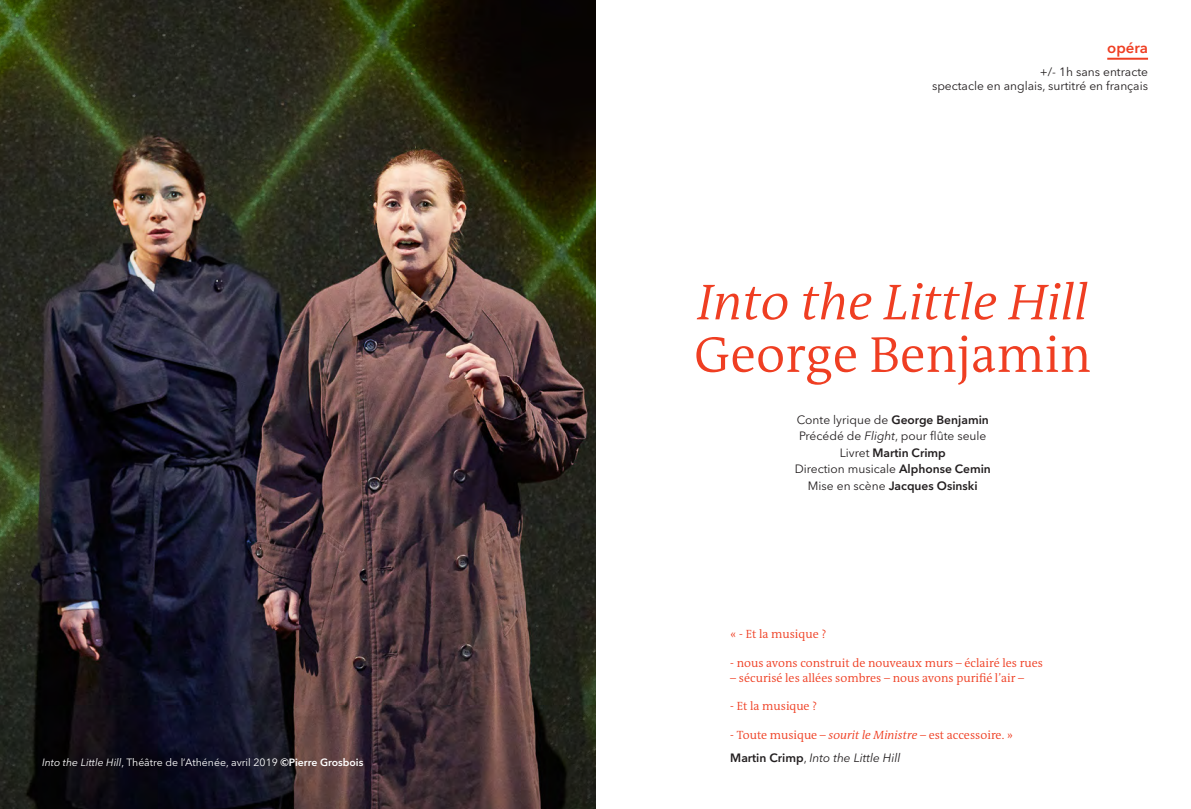
<style>
.page{position:relative;width:1191px;height:809px;background:#fff}
.page>*{position:absolute;margin:0;border:0;box-sizing:border-box;transform-origin:0 0}
.t1{font:italic 300 51px "The Antiqua B W4";color:#ef3e22}
.t2{font:300 51px "The Antiqua B W4";color:#ef3e22}
.t3{font:600 15px "Avenir Next LT Pro";color:#ef3e22}
.t4{font:12px/16.5px "Avenir Next LT Pro";color:#231f20;text-align:right}
.t5{font:300 12px "The Antiqua B W4";color:#ef3e22}
.t6{font:italic 12px "Avenir Next LT Pro";color:#231f20}
.t7{font:10.5px "Avenir Next LT Pro";color:#fff}
.s1{font-style:italic}
.s2{font-weight:600}
.s3{font-weight:600;font-style:normal}
.s4{font-style:normal}
</style>
<div class="page">
<img style="left:0;top:0;width:595px;height:808px">
<hr style="left:1107px;top:58px;width:41px;height:2px;background:#ef3e22">
<p class="t7" style="left:42px;top:755px;width:323px"><span class="s1">Into the Little Hill</span>, Théâtre de l’Athénée, avril 2019 <span class="s2">©Pierre Grosbois</span></p>
<p class="t3" style="left:1107px;top:39px;width:42px">opéra</p>
<p class="t4" style="left:932px;top:64px;width:217px;line-height:14.4px">+/- 1h sans entracte<br>spectacle en anglais, surtitré en français</p>
<h1 class="t1" style="left:697px;top:269px;width:392px">Into the Little Hill</h1>
<h1 class="t2" style="left:694px;top:322px;width:398px">George Benjamin</h1>
<p class="t4" style="left:794px;top:411px;width:198px;text-align:center">Conte lyrique de <span class="s2">George Benjamin<br></span>Précédé de <span class="s1">Flight</span>, pour flûte seule<br>Livret <span class="s2">Martin Crimp<br></span>Direction musicale <span class="s2">Alphonse Cemin<br></span>Mise en scène <span class="s2">Jacques Osinski</span></p>
<p class="t5" style="left:730px;top:626px;width:97px">« - Et la musique ?</p>
<p class="t5" style="left:730px;top:655px;width:314px">- nous avons construit de nouveaux murs – éclairé les rues</p>
<p class="t5" style="left:730px;top:669px;width:295px">– sécurisé les allées sombres – nous avons purifié l’air –</p>
<p class="t5" style="left:730px;top:698px;width:88px">- Et la musique ?</p>
<p class="t5" style="left:730px;top:727px;width:284px">- Toute musique – <span class="s1">sourit le Ministre</span> – est accessoire. »</p>
<p class="t6" style="left:730px;top:750px;width:172px"><span class="s3">Martin Crimp</span><span class="s4">,</span> Into the Little Hill</p>
</div>
